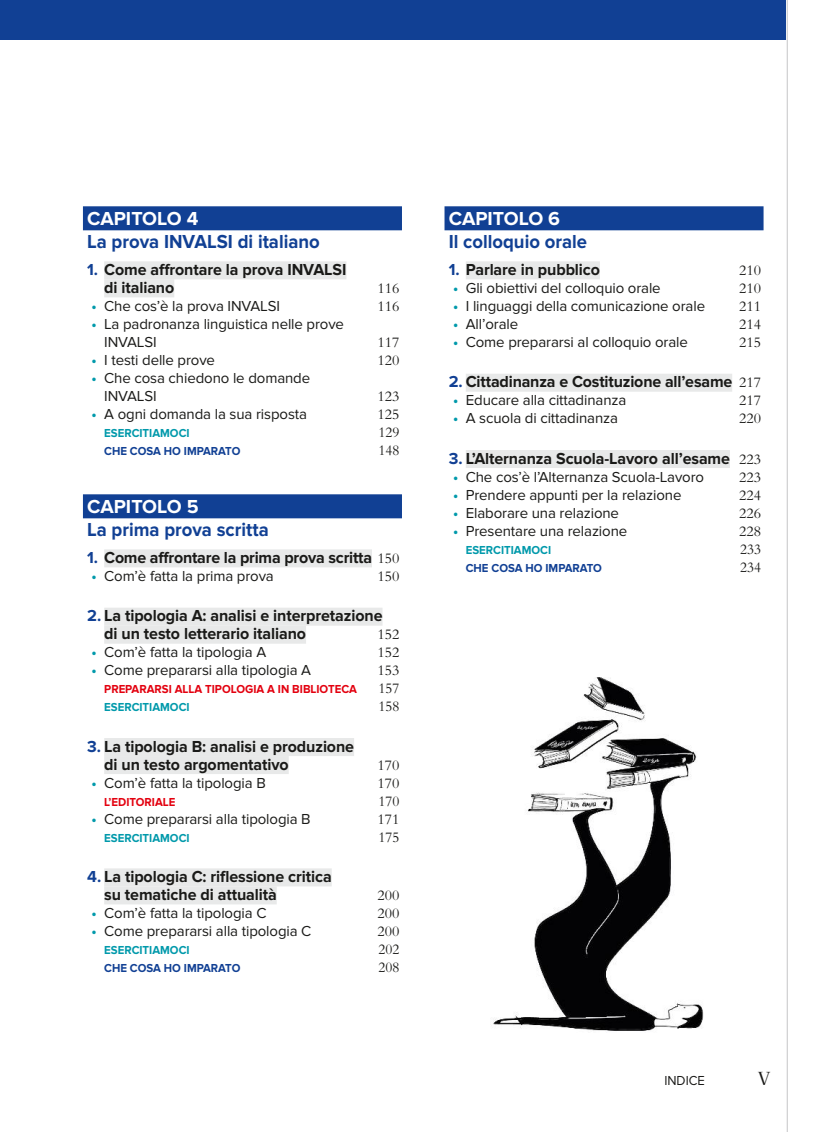
<style>
.page{position:relative;width:838px;height:1132px;background:#fff}
.page>*{position:absolute;margin:0;border:0;box-sizing:border-box;transform-origin:0 0}
.t1{font:300 22.5px "Greta Display Pro";color:#1a1a18;scale:.95 1}
.t2{font:700 19.5px "Proxima Nova";color:#114094;scale:.95 1}
.t3{font:700 19.5px "Proxima Nova";color:#fff}
.t4{font:700 16.5px/18px "Proxima Nova";letter-spacing:-.005em;color:#1a1a18}
.t5{font:15px/18px "Proxima Nova";letter-spacing:-.01em;color:#1a1a18}
.t6{font:15px "Bembo Std";color:#1a1a18}
.t7{font:15px "Bembo Std";color:#1a1a18;scale:.95 1}
.t8{font:13.5px "Proxima Nova";color:#1a1a18;scale:.96 1}
.t9{font:700 12px "Proxima Nova";color:#0099ab;scale:.95 1}
.t10{font:700 12px "Proxima Nova";color:#114094;scale:.95 1}
.t11{font:700 12px "Proxima Nova";color:#e3000f;scale:.95 1}
.s1{color:#114094}
.s2{font-weight:700;color:#0099ab}
.s3{font-family:"Bembo Std";font-weight:400;font-size:15px}
</style>
<div class="page">
<img style="left:493px;top:677px;width:210px;height:354px">
<hr style="left:787px;top:0;width:1px;height:1131px;background:#c6c6c7">
<div style="left:83px;top:206px;width:319px;height:24px;background:#114094"></div>
<div style="left:104px;top:261px;width:242px;height:18px;background:#e8e9e9"></div>
<div style="left:104px;top:279px;width:70px;height:18px;background:#e8e9e9"></div>
<div style="left:83px;top:494px;width:319px;height:24px;background:#114094"></div>
<div style="left:104px;top:549px;width:268px;height:18px;background:#e8e9e9"></div>
<div style="left:104px;top:607px;width:278px;height:18px;background:#e8e9e9"></div>
<div style="left:104px;top:625px;width:202px;height:18px;background:#e8e9e9"></div>
<div style="left:104px;top:737px;width:250px;height:18px;background:#e8e9e9"></div>
<div style="left:104px;top:755px;width:185px;height:18px;background:#e8e9e9"></div>
<div style="left:104px;top:868px;width:228px;height:18px;background:#e8e9e9"></div>
<div style="left:104px;top:886px;width:173px;height:18px;background:#e8e9e9"></div>
<div style="left:444px;top:206px;width:319px;height:24px;background:#114094"></div>
<div style="left:466px;top:261px;width:134px;height:18px;background:#e8e9e9"></div>
<div style="left:466px;top:373px;width:266px;height:18px;background:#e8e9e9"></div>
<div style="left:466px;top:450px;width:264px;height:18px;background:#e8e9e9"></div>
<div style="left:0;top:0;width:786px;height:40px;background:#114094"></div>
<h2 class="t3" style="left:87px;top:212px;width:113px">CAPITOLO 4</h2>
<h2 class="t2" style="left:87px;top:235px;width:246px">La prova INVALSI di italiano</h2>
<p class="t4" style="left:104px;top:262px;width:244px;text-indent:-17px"><span class="s1">1.</span> Come affrontare la prova INVALSI di italiano</p>
<p class="t6" style="left:377px;top:283px;width:24px">116</p>
<p class="t5" style="left:91px;top:298px;width:190px"><span class="s2">•</span> Che cos’è la prova INVALSI</p>
<p class="t6" style="left:377px;top:301px;width:24px">116</p>
<p class="t5" style="left:104px;top:316px;width:241px;text-indent:-13px"><span class="s2">•</span> La padronanza linguistica nelle prove<br>INVALSI</p>
<p class="t6" style="left:377px;top:337px;width:24px">117</p>
<p class="t5" style="left:91px;top:352px;width:125px"><span class="s2">•</span> I testi delle prove</p>
<p class="t6" style="left:377px;top:355px;width:24px">120</p>
<p class="t5" style="left:104px;top:370px;width:207px;text-indent:-13px"><span class="s2">•</span> Che cosa chiedono le domande<br>INVALSI</p>
<p class="t6" style="left:377px;top:391px;width:24px">123</p>
<p class="t5" style="left:91px;top:406px;width:217px"><span class="s2">•</span> A ogni domanda la sua risposta</p>
<p class="t6" style="left:377px;top:409px;width:24px">125</p>
<p class="t9" style="left:104px;top:429px;width:91px">ESERCITIAMOCI</p>
<p class="t7" style="left:378px;top:427px;width:24px">129</p>
<p class="t10" style="left:104px;top:447px;width:145px">CHE COSA HO IMPARATO</p>
<p class="t7" style="left:378px;top:445px;width:24px">148</p>
<h2 class="t3" style="left:87px;top:499px;width:113px">CAPITOLO 5</h2>
<h2 class="t2" style="left:87px;top:523px;width:193px">La prima prova scritta</h2>
<p class="t4" style="left:87px;top:549px;width:314px"><span class="s1">1.</span> Come affrontare la prima prova scritta <span class="s3">150</span></p>
<p class="t5" style="left:91px;top:568px;width:184px"><span class="s2">•</span> Com’è fatta la prima prova</p>
<p class="t6" style="left:377px;top:570px;width:24px">150</p>
<p class="t4" style="left:104px;top:608px;width:280px;text-indent:-17px"><span class="s1">2.</span> La tipologia A: analisi e interpretazione di un testo letterario italiano</p>
<p class="t6" style="left:377px;top:629px;width:24px">152</p>
<p class="t5" style="left:91px;top:644px;width:176px"><span class="s2">•</span> Com’è fatta la tipologia A</p>
<p class="t6" style="left:377px;top:647px;width:24px">152</p>
<p class="t5" style="left:91px;top:662px;width:221px"><span class="s2">•</span> Come prepararsi alla tipologia A</p>
<p class="t6" style="left:377px;top:665px;width:24px">153</p>
<p class="t11" style="left:104px;top:685px;width:267px">PREPARARSI ALLA TIPOLOGIA A IN BIBLIOTECA</p>
<p class="t7" style="left:378px;top:683px;width:24px">157</p>
<p class="t9" style="left:104px;top:703px;width:91px">ESERCITIAMOCI</p>
<p class="t7" style="left:378px;top:701px;width:24px">158</p>
<p class="t4" style="left:104px;top:738px;width:251px;text-indent:-17px"><span class="s1">3.</span> La tipologia B: analisi e produzione di un testo argomentativo</p>
<p class="t6" style="left:377px;top:759px;width:24px">170</p>
<p class="t5" style="left:91px;top:774px;width:176px"><span class="s2">•</span> Com’è fatta la tipologia B</p>
<p class="t6" style="left:377px;top:777px;width:24px">170</p>
<p class="t11" style="left:104px;top:797px;width:76px">L’EDITORIALE</p>
<p class="t7" style="left:378px;top:795px;width:24px">170</p>
<p class="t5" style="left:91px;top:810px;width:221px"><span class="s2">•</span> Come prepararsi alla tipologia B</p>
<p class="t6" style="left:377px;top:813px;width:24px">171</p>
<p class="t9" style="left:104px;top:833px;width:91px">ESERCITIAMOCI</p>
<p class="t7" style="left:378px;top:831px;width:24px">175</p>
<p class="t4" style="left:104px;top:868px;width:229px;text-indent:-17px"><span class="s1">4.</span> La tipologia C: riflessione critica su tematiche di attualità</p>
<p class="t6" style="left:377px;top:889px;width:24px">200</p>
<p class="t5" style="left:91px;top:905px;width:176px"><span class="s2">•</span> Com’è fatta la tipologia C</p>
<p class="t6" style="left:377px;top:907px;width:24px">200</p>
<p class="t5" style="left:91px;top:923px;width:221px"><span class="s2">•</span> Come prepararsi alla tipologia C</p>
<p class="t6" style="left:377px;top:925px;width:24px">200</p>
<p class="t9" style="left:104px;top:945px;width:91px">ESERCITIAMOCI</p>
<p class="t7" style="left:378px;top:943px;width:24px">202</p>
<p class="t10" style="left:104px;top:963px;width:145px">CHE COSA HO IMPARATO</p>
<p class="t7" style="left:378px;top:961px;width:24px">208</p>
<h2 class="t3" style="left:449px;top:212px;width:113px">CAPITOLO 6</h2>
<h2 class="t2" style="left:449px;top:235px;width:147px">Il colloquio orale</h2>
<p class="t4" style="left:449px;top:262px;width:153px"><span class="s1">1.</span> Parlare in pubblico</p>
<p class="t6" style="left:739px;top:265px;width:24px">210</p>
<p class="t5" style="left:453px;top:280px;width:209px"><span class="s2">•</span> Gli obiettivi del colloquio orale</p>
<p class="t6" style="left:739px;top:283px;width:24px">210</p>
<p class="t5" style="left:453px;top:298px;width:253px"><span class="s2">•</span> I linguaggi della comunicazione orale</p>
<p class="t6" style="left:739px;top:301px;width:24px">211</p>
<p class="t5" style="left:453px;top:316px;width:67px"><span class="s2">•</span> All’orale</p>
<p class="t6" style="left:739px;top:319px;width:24px">214</p>
<p class="t5" style="left:453px;top:334px;width:236px"><span class="s2">•</span> Come prepararsi al colloquio orale</p>
<p class="t6" style="left:739px;top:337px;width:24px">215</p>
<p class="t4" style="left:449px;top:374px;width:314px"><span class="s1">2.</span> Cittadinanza e Costituzione all’esame <span class="s3">217</span></p>
<p class="t5" style="left:453px;top:392px;width:175px"><span class="s2">•</span> Educare alla cittadinanza</p>
<p class="t6" style="left:739px;top:395px;width:24px">217</p>
<p class="t5" style="left:453px;top:410px;width:166px"><span class="s2">•</span> A scuola di cittadinanza</p>
<p class="t6" style="left:739px;top:413px;width:24px">220</p>
<p class="t4" style="left:449px;top:450px;width:314px"><span class="s1">3.</span> L’Alternanza Scuola-Lavoro all’esame <span class="s3">223</span></p>
<p class="t5" style="left:453px;top:469px;width:252px"><span class="s2">•</span> Che cos’è l’Alternanza Scuola-Lavoro</p>
<p class="t6" style="left:739px;top:471px;width:24px">223</p>
<p class="t5" style="left:453px;top:487px;width:230px"><span class="s2">•</span> Prendere appunti per la relazione</p>
<p class="t6" style="left:739px;top:489px;width:24px">224</p>
<p class="t5" style="left:453px;top:505px;width:167px"><span class="s2">•</span> Elaborare una relazione</p>
<p class="t6" style="left:739px;top:507px;width:24px">226</p>
<p class="t5" style="left:453px;top:523px;width:176px"><span class="s2">•</span> Presentare una relazione</p>
<p class="t6" style="left:739px;top:525px;width:24px">228</p>
<p class="t9" style="left:466px;top:545px;width:91px">ESERCITIAMOCI</p>
<p class="t7" style="left:740px;top:543px;width:24px">233</p>
<p class="t10" style="left:466px;top:563px;width:145px">CHE COSA HO IMPARATO</p>
<p class="t7" style="left:740px;top:561px;width:24px">234</p>
<p class="t8" style="left:664px;top:1075px;width:44px">INDICE</p>
<h1 class="t1" style="left:758px;top:1063px;width:14px">V</h1>
</div>
